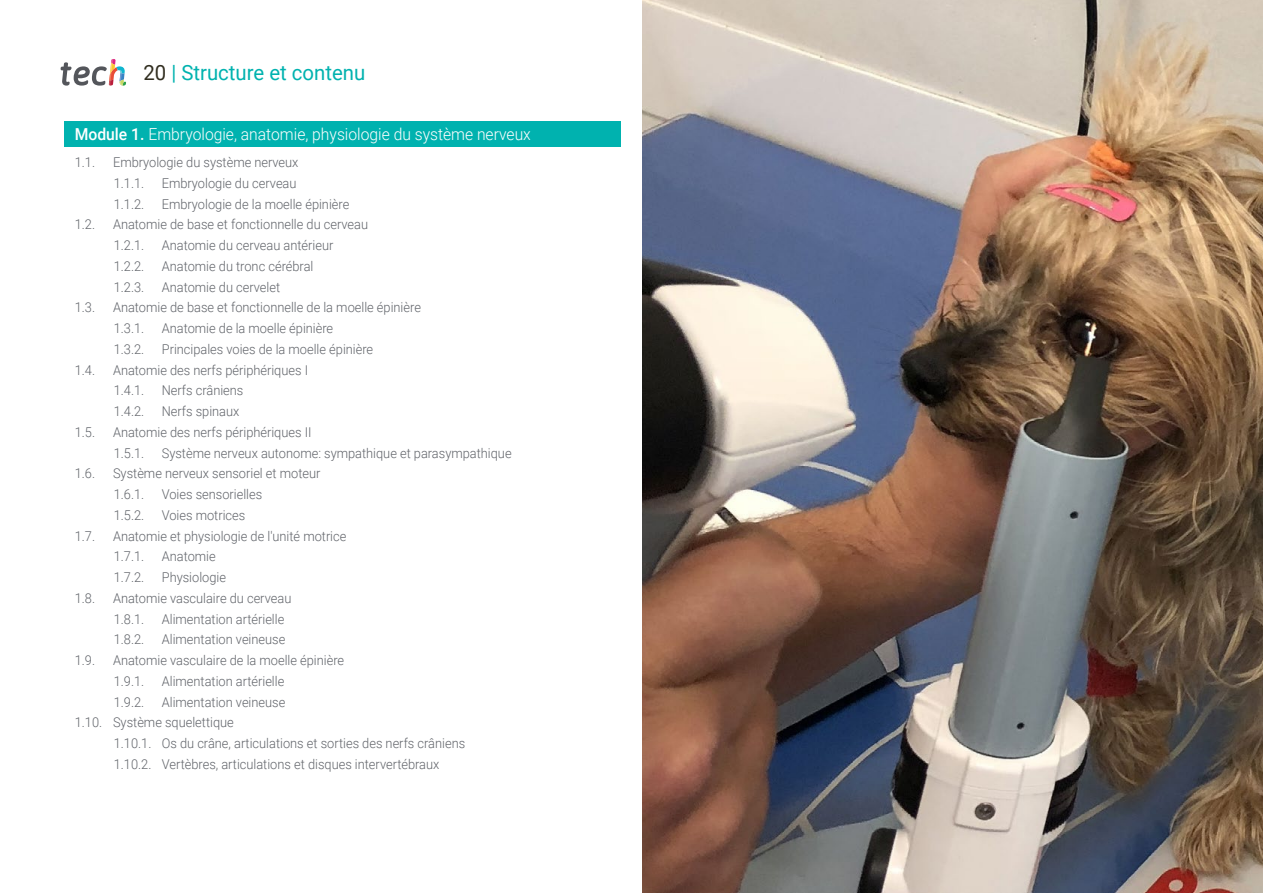
<style>
.page{position:relative;width:1263px;height:893px;background:#fff}
.page>*{position:absolute;margin:0;border:0;box-sizing:border-box;transform-origin:0 0}
.t1{font:21px "Roboto";color:#00b2af}
.t2{font:300 16.5px "Roboto";color:#fff;scale:.95 1}
.t3{font:300 13.5px/20.7px "Roboto";color:#61646a;scale:.95 1}
.s1{color:#312e20}
.s2{font-weight:500}
</style>
<div class="page">
<div style="left:64px;top:121px;width:557px;height:25px;background:#00b2af"></div>
<svg style="left:61px;top:59px;width:65px;height:27px"></svg>
<img style="left:642px;top:0;width:621px;height:893px">
<h1 class="t1" style="left:144px;top:57px;width:223px"><span class="s1">20</span> | Structure et contenu</h1>
<p class="t2" style="left:75px;top:123px;width:482px"><span class="s2">Module 1.</span> Embryologie, anatomie, physiologie du système nerveux</p>
<p class="t3" style="left:75px;top:151px;width:23px">1.1.</p>
<p class="t3" style="left:113px;top:151px;width:197px">Embryologie du système nerveux<br>1.1.1.</p>
<p class="t3" style="left:162px;top:172px;width:143px">Embryologie du cerveau</p>
<p class="t3" style="left:114px;top:193px;width:34px">1.1.2.</p>
<p class="t3" style="left:162px;top:193px;width:199px">Embryologie de la moelle épinière</p>
<p class="t3" style="left:75px;top:214px;width:23px">1.2.</p>
<p class="t3" style="left:113px;top:214px;width:270px">Anatomie de base et fonctionnelle du cerveau<br>1.2.1.</p>
<p class="t3" style="left:162px;top:234px;width:182px">Anatomie du cerveau antérieur</p>
<p class="t3" style="left:114px;top:255px;width:34px">1.2.2.</p>
<p class="t3" style="left:162px;top:255px;width:161px">Anatomie du tronc cérébral</p>
<p class="t3" style="left:114px;top:276px;width:34px">1.2.3.</p>
<p class="t3" style="left:162px;top:276px;width:126px">Anatomie du cervelet</p>
<p class="t3" style="left:75px;top:297px;width:23px">1.3.</p>
<p class="t3" style="left:113px;top:297px;width:326px">Anatomie de base et fonctionnelle de la moelle épinière<br>1.3.1.</p>
<p class="t3" style="left:162px;top:317px;width:182px">Anatomie de la moelle épinière</p>
<p class="t3" style="left:114px;top:338px;width:34px">1.3.2.</p>
<p class="t3" style="left:162px;top:338px;width:224px">Principales voies de la moelle épinière</p>
<p class="t3" style="left:75px;top:359px;width:23px">1.4.</p>
<p class="t3" style="left:113px;top:359px;width:207px">Anatomie des nerfs périphériques I<br>1.4.1.</p>
<p class="t3" style="left:162px;top:380px;width:87px">Nerfs crâniens</p>
<p class="t3" style="left:114px;top:400px;width:34px">1.4.2.</p>
<p class="t3" style="left:162px;top:400px;width:83px">Nerfs spinaux</p>
<p class="t3" style="left:75px;top:421px;width:23px">1.5.</p>
<p class="t3" style="left:113px;top:421px;width:210px">Anatomie des nerfs périphériques II<br>1.5.1.</p>
<p class="t3" style="left:162px;top:442px;width:370px">Système nerveux autonome: sympathique et parasympathique</p>
<p class="t3" style="left:75px;top:463px;width:23px">1.6.</p>
<p class="t3" style="left:113px;top:463px;width:220px">Système nerveux sensoriel et moteur<br>1.6.1.</p>
<p class="t3" style="left:162px;top:483px;width:107px">Voies sensorielles</p>
<p class="t3" style="left:114px;top:504px;width:34px">1.5.2.</p>
<p class="t3" style="left:162px;top:504px;width:89px">Voies motrices</p>
<p class="t3" style="left:75px;top:525px;width:23px">1.7.</p>
<p class="t3" style="left:113px;top:525px;width:247px">Anatomie et physiologie de l'unité motrice<br>1.7.1.</p>
<p class="t3" style="left:162px;top:546px;width:58px">Anatomie</p>
<p class="t3" style="left:114px;top:566px;width:34px">1.7.2.</p>
<p class="t3" style="left:162px;top:566px;width:69px">Physiologie</p>
<p class="t3" style="left:75px;top:587px;width:23px">1.8.</p>
<p class="t3" style="left:113px;top:587px;width:189px">Anatomie vasculaire du cerveau<br>1.8.1.</p>
<p class="t3" style="left:162px;top:608px;width:131px">Alimentation artérielle</p>
<p class="t3" style="left:114px;top:629px;width:34px">1.8.2.</p>
<p class="t3" style="left:162px;top:629px;width:132px">Alimentation veineuse</p>
<p class="t3" style="left:75px;top:649px;width:23px">1.9.</p>
<p class="t3" style="left:113px;top:649px;width:245px">Anatomie vasculaire de la moelle épinière<br>1.9.1.</p>
<p class="t3" style="left:162px;top:670px;width:131px">Alimentation artérielle</p>
<p class="t3" style="left:75px;top:691px;width:223px;text-indent:87px">Alimentation veineuse<br>1.10. Système squelettique</p>
<p class="t3" style="left:114px;top:732px;width:371px">1.10.1. Os du crâne, articulations et sorties des nerfs crâniens<br>1.10.2. Vertèbres, articulations et disques intervertébraux</p>
<p class="t3" style="left:114px;top:691px;width:34px">1.9.2.</p>
</div>
